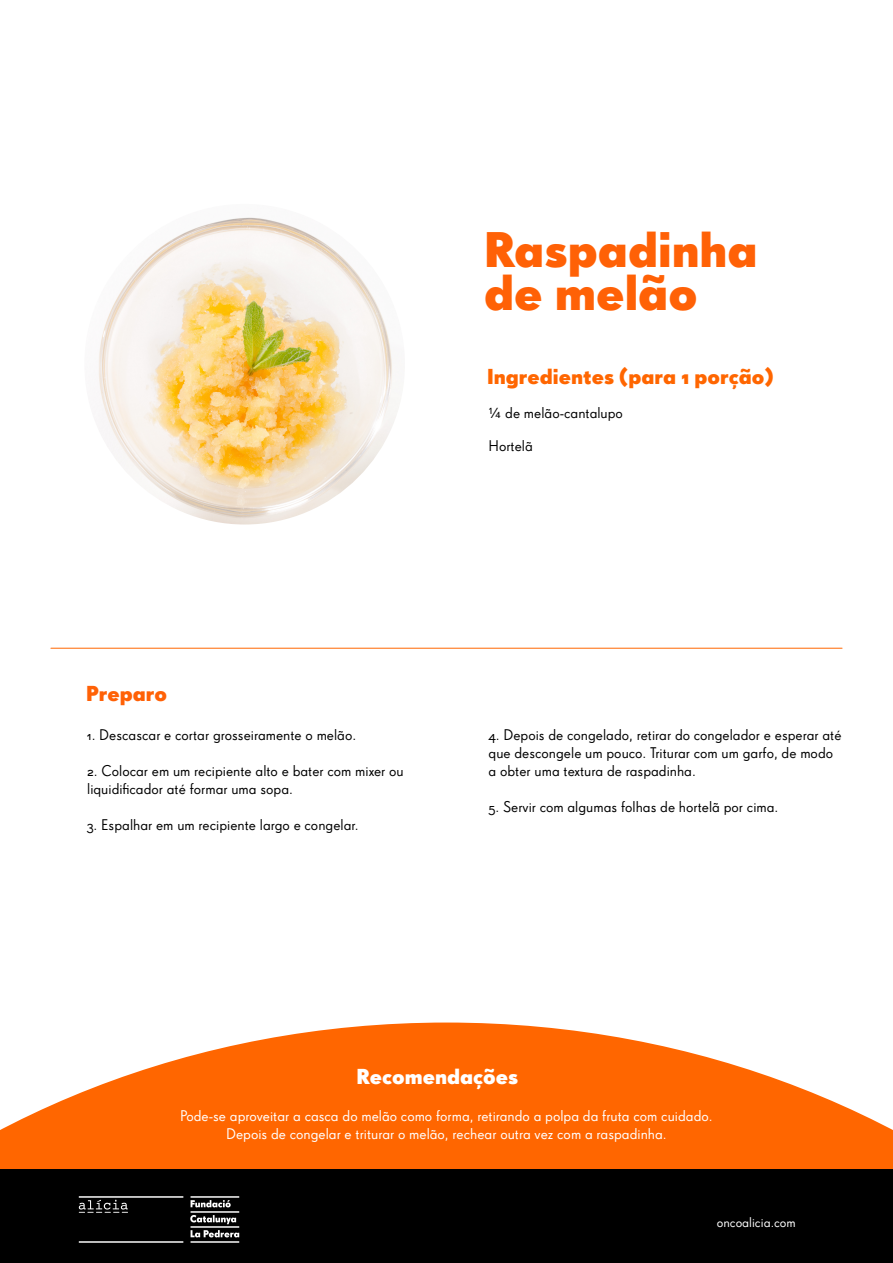
<style>
.page{position:relative;width:893px;height:1263px;background:#fff}
.page>*{position:absolute;margin:0;border:0;box-sizing:border-box;transform-origin:0 0}
.t1{font:48.45px/43.5px "Super Grotesk OT Bld";color:#ff6106}
.t2{font:21px "Super Grotesk OT Bld";color:#f60}
.t3{font:21px "Super Grotesk OT Bld";color:#fff}
.t4{font:21px "Super Grotesk OT Bld";color:#ff6106}
.t5{font:15px/18px "Super Grotesk OT";color:#000}
.t6{font:15px/18px "Super Grotesk OT";color:#fff;text-align:center}
.t7{font:13.5px "Super Grotesk OT";color:#fff}
</style>
<div class="page">
<img style="left:84px;top:204px;width:321px;height:320px;border-radius:160px">
<svg style="left:0;top:1022px;width:893px;height:147px;fill:#f60"></svg>
<hr style="left:51px;top:648px;width:791px;height:1px;background:#f60">
<div style="left:0;top:1170px;width:893px;height:93px;background:#000"></div>
<img style="left:78px;top:1196px;width:162px;height:47px">
<h1 class="t1" style="left:484px;top:227px;width:275px">Raspadinha de melão</h1>
<h2 class="t2" style="left:487px;top:363px;width:288px">Ingredientes (para 1 porção)</h2>
<p class="t5" style="left:488px;top:404px;width:136px">¼ de melão-cantalupo</p>
<p class="t5" style="left:488px;top:437px;width:46px">Hortelã</p>
<h2 class="t4" style="left:86px;top:680px;width:82px">Preparo</h2>
<p class="t5" style="left:87px;top:726px;width:271px">1. Descascar e cortar grosseiramente o melão.</p>
<p class="t5" style="left:87px;top:762px;width:318px">2. Colocar em um recipiente alto e bater com mixer ou liquidificador até formar uma sopa.</p>
<p class="t5" style="left:87px;top:816px;width:273px">3. Espalhar em um recipiente largo e congelar.</p>
<p class="t5" style="left:489px;top:726px;width:355px">4. Depois de congelado, retirar do congelador e esperar até que descongele um pouco. Triturar com um garfo, de modo a obter uma textura de raspadinha.</p>
<p class="t5" style="left:489px;top:798px;width:291px">5. Servir com algumas folhas de hortelã por cima.</p>
<h2 class="t3" style="left:357px;top:1063px;width:163px">Recomendações</h2>
<p class="t6" style="left:180px;top:1106px;width:534px">Pode-se aproveitar a casca do melão como forma, retirando a polpa da fruta com cuidado.<br>Depois de congelar e triturar o melão, rechear outra vez com a raspadinha.</p>
<p class="t7" style="left:717px;top:1215px;width:80px">oncoalicia.com</p>
</div>
